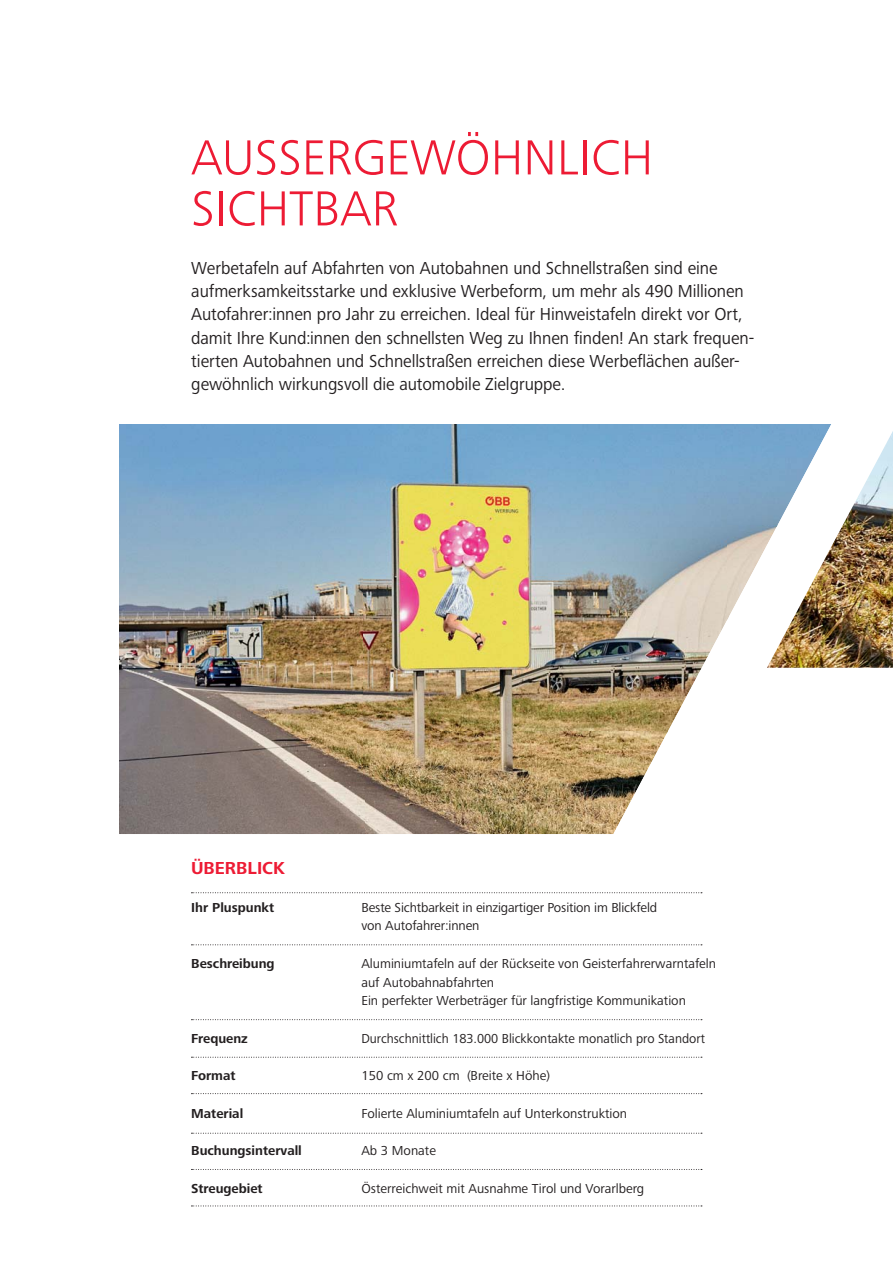
<style>
.page{position:relative;width:893px;height:1263px;background:#fff}
.page>*{position:absolute;margin:0;border:0;box-sizing:border-box;transform-origin:0 0}
.t1{font:300 51px/51px "Frutiger Next Pro";color:#ed1b34}
.t2{font:18px/23.2px "Frutiger Next Pro";letter-spacing:-.005em;color:#231f20;scale:.96 1}
.t3{font:700 18px "Frutiger Next Pro";color:#ed1b34}
.t4{font:13.5px/18.8px "Frutiger Next Pro";color:#231f20}
.t5{font:700 13.5px "Frutiger Next Pro";color:#231f20}
</style>
<div class="page">
<svg style="left:191px;top:1093px;width:511px;height:1px"></svg>
<svg style="left:191px;top:1133px;width:511px;height:1px"></svg>
<svg style="left:191px;top:1169px;width:511px;height:1px"></svg>
<svg style="left:191px;top:1205px;width:511px;height:1px"></svg>
<svg style="left:191px;top:1057px;width:511px;height:1px"></svg>
<svg style="left:191px;top:944px;width:511px;height:1px"></svg>
<svg style="left:191px;top:1019px;width:511px;height:1px"></svg>
<svg style="left:191px;top:892px;width:511px;height:1px"></svg>
<img style="left:119px;top:424px;width:244px;height:410px">
<img style="left:363px;top:424px;width:364px;height:307px">
<img style="left:727px;top:526px;width:40px;height:94px">
<img style="left:363px;top:731px;width:305px;height:103px">
<img style="left:767px;top:431px;width:126px;height:237px">
<h1 class="t1" style="left:191px;top:131px;width:464px">AUSSERGEWÖHNLICH<br>SICHTBAR</h1>
<p class="t2" style="left:191px;top:257px;width:588px">Werbetafeln auf Abfahrten von Autobahnen und Schnellstraßen sind eine aufmerksamkeitsstarke und exklusive Werbeform, um mehr als 490 Millionen Autofahrer:innen pro Jahr zu erreichen. Ideal für Hinweistafeln direkt vor Ort, damit Ihre Kund:innen den schnellsten Weg zu Ihnen finden! An stark frequen&shy;tierten Autobahnen und Schnellstraßen erreichen diese Werbeflächen außer&shy;gewöhnlich wirkungsvoll die automobile Zielgruppe.</p>
<h2 class="t3" style="left:191px;top:859px;width:95px">ÜBERBLICK</h2>
<p class="t5" style="left:191px;top:900px;width:85px">Ihr Pluspunkt</p>
<p class="t5" style="left:191px;top:957px;width:85px">Beschreibung</p>
<p class="t5" style="left:191px;top:1032px;width:58px">Frequenz</p>
<p class="t5" style="left:191px;top:1069px;width:46px">Format</p>
<p class="t5" style="left:191px;top:1107px;width:53px">Material</p>
<p class="t5" style="left:191px;top:1144px;width:112px">Buchungsintervall</p>
<p class="t5" style="left:191px;top:1182px;width:73px">Streugebiet</p>
<p class="t4" style="left:361px;top:898px;width:297px">Beste Sichtbarkeit in einzigartiger Position im Blickfeld von Autofahrer:innen</p>
<p class="t4" style="left:361px;top:954px;width:356px">Aluminiumtafeln auf der Rückseite von Geisterfahrerwarntafeln auf Autobahnabfahrten<br>Ein perfekter Werbeträger für langfristige Kommunikation</p>
<p class="t4" style="left:361px;top:1029px;width:345px">Durchschnittlich 183.000 Blickkontakte monatlich pro Standort</p>
<p class="t4" style="left:361px;top:1067px;width:190px">150 cm x 200 cm (Breite x Höhe)</p>
<p class="t4" style="left:361px;top:1104px;width:267px">Folierte Aluminiumtafeln auf Unterkonstruktion</p>
<p class="t4" style="left:361px;top:1142px;width:76px">Ab 3 Monate</p>
<p class="t4" style="left:361px;top:1179px;width:284px">Österreichweit mit Ausnahme Tirol und Vorarlberg</p>
</div>
